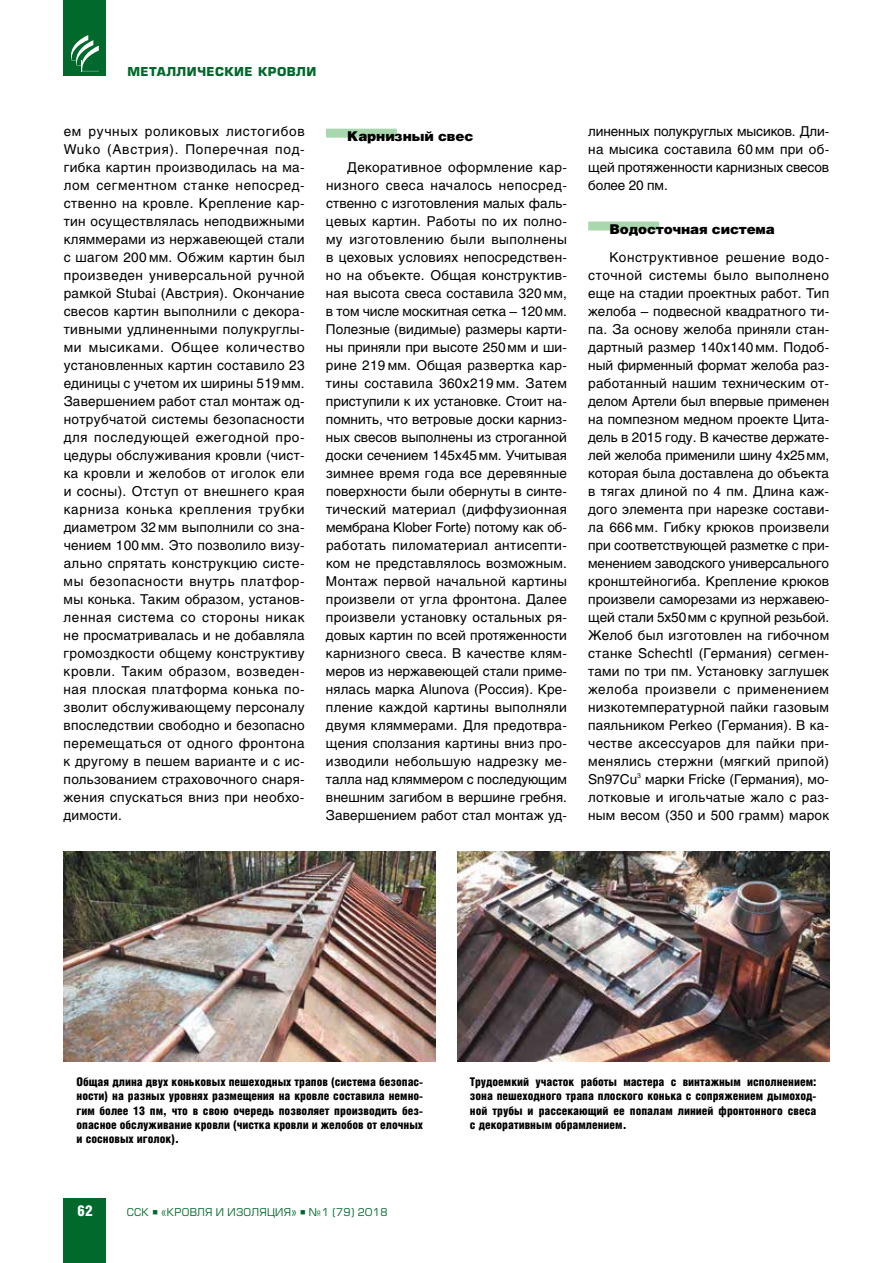
<style>
.page{position:relative;width:893px;height:1263px;background:#fff}
.page>*{position:absolute;margin:0;border:0;box-sizing:border-box;transform-origin:0 0}
.t1{font:900 15px "Helios Cond";color:#fff}
.t2{font:13.5px/18px "Helios";letter-spacing:.01em;color:#000;text-align:justify}
.t3{font:900 13.5px "Helios";letter-spacing:-.01em;color:#000}
.t4{font:900 12px/14.4px "Helios Cond";color:#000;text-align:justify}
.t5{font:700 12px "Europe";letter-spacing:.03em;color:#00692b}
.t6{font:10.5px "Europe";letter-spacing:.03em;color:#00692b}
</style>
<div class="page">
<div style="left:64px;top:1198px;width:42px;height:65px;background:#00692b"></div>
<div style="left:64px;top:0;width:42px;height:76px;background:#00692b"></div>
<svg style="left:71px;top:35px;width:28px;height:36px"></svg>
<div style="left:326px;top:129px;width:71px;height:9px;background:#a9d7ae"></div>
<div style="left:588px;top:221px;width:71px;height:9px;background:#a9d7ae"></div>
<img style="left:64px;top:852px;width:372px;height:209px">
<img style="left:457px;top:852px;width:372px;height:209px">
<p class="t5" style="left:128px;top:64px;width:190px">МЕТАЛЛИЧЕСКИЕ КРОВЛИ</p>
<p class="t2" style="left:64px;top:122px;width:243px">ем ручных роликовых листогибов Wuko (Австрия). Поперечная под&shy;гибка картин производилась на ма&shy;лом сегментном станке непосред&shy;ственно на кровле. Крепление кар&shy;тин осуществлялась неподвижными кляммерами из нержавеющей стали с шагом 200 мм. Обжим картин был произведен универсальной ручной рамкой Stubai (Австрия). Окончание свесов картин выполнили с декора&shy;тивными удлиненными полукруглы&shy;ми мысиками. Общее количество установленных картин составило 23 единицы с учетом их ширины 519 мм.<br>Завершением работ стал монтаж од&shy;нотрубчатой системы безопасности для последующей ежегодной про&shy;цедуры обслуживания кровли (чист&shy;ка кровли и желобов от иголок ели и сосны). Отступ от внешнего края карниза конька крепления трубки диаметром 32 мм выполнили со зна&shy;чением 100 мм. Это позволило визу&shy;ально спрятать конструкцию систе&shy;мы безопасности внутрь платфор&shy;мы конька. Таким образом, установ&shy;ленная система со стороны никак не просматривалась и не добавляла громоздкости общему конструктиву кровли. Таким образом, возведен&shy;ная плоская платформа конька по&shy;зволит обслуживающему персоналу впоследствии свободно и безопасно перемещаться от одного фронтона к другому в пешем варианте и с ис&shy;пользованием страховочного снаря&shy;жения спускаться вниз при необхо&shy;димости.</p>
<p class="t3" style="left:347px;top:127px;width:127px">Карнизный свес</p>
<p class="t2" style="left:326px;top:158px;width:243px;text-indent:21px">Декоративное оформление кар&shy;низного свеса началось непосред&shy;ственно с изготовления малых фаль&shy;цевых картин. Работы по их полно&shy;му изготовлению были выполнены в цеховых условиях непосредствен&shy;но на объекте. Общая конструктив&shy;ная высота свеса составила 320 мм, в том числе москитная сетка – 120мм.<br>Полезные (видимые) размеры карти&shy;ны приняли при высоте 250мм и ши&shy;рине 219 мм. Общая развертка кар&shy;тины составила 360х219 мм. Затем приступили к их установке. Стоит на&shy;помнить, что ветровые доски карниз&shy;ных свесов выполнены из строганной доски сечением 145х45мм. Учитывая зимнее время года все деревянные поверхности были обернуты в синте&shy;тический материал (диффузионная мембрана Klober Forte) потому как об&shy;работать пиломатериал антисепти&shy;ком не представлялось возможным.<br>Монтаж первой начальной картины произвели от угла фронтона. Далее произвели установку остальных ря&shy;довых картин по всей протяженности карнизного свеса. В качестве клям&shy;меров из нержавеющей стали приме&shy;нялась марка Alunova (Россия). Кре&shy;пление каждой картины выполняли двумя кляммерами. Для предотвра&shy;щения сползания картины вниз про&shy;изводили небольшую надрезку ме&shy;талла над кляммером с последующим внешним загибом в вершине гребня.<br>Завершением работ стал монтаж уд-</p>
<p class="t2" style="left:588px;top:122px;width:242px">линенных полукруглых мысиков. Дли&shy;на мысика составила 60 мм при об&shy;щей протяженности карнизных свесов более 20 пм.</p>
<p class="t3" style="left:609px;top:220px;width:167px">Водосточная система</p>
<p class="t2" style="left:588px;top:248px;width:243px;text-indent:21px">Конструктивное решение водо&shy;сточной системы было выполнено еще на стадии проектных работ. Тип желоба – подвесной квадратного ти&shy;па. За основу желоба приняли стан&shy;дартный размер 140х140 мм. Подоб&shy;ный фирменный формат желоба раз&shy;работанный нашим техническим от&shy;делом Артели был впервые применен на помпезном медном проекте Цита&shy;дель в 2015 году. В качестве держате&shy;лей желоба применили шину 4х25мм, которая была доставлена до объекта в тягах длиной по 4 пм. Длина каж&shy;дого элемента при нарезке состави&shy;ла 666 мм. Гибку крюков произвели при соответствующей разметке с при&shy;менением заводского универсального кронштейногиба. Крепление крюков произвели саморезами из нержавею&shy;щей стали 5х50мм с крупной резьбой.<br>Желоб был изготовлен на гибочном станке Sсhechtl (Германия) сегмен&shy;тами по три пм. Установку заглушек желоба произвели с применением низкотемпературной пайки газовым паяльником Perkeo (Германия). В ка&shy;честве аксессуаров для пайки при&shy;менялись стержни (мягкий припой)<br>Sn97Cu<sup>3</sup> марки Fricke (Германия), мо&shy;лотковые и игольчатые жало с раз&shy;ным весом (350 и 500 грамм) марок</p>
<p class="t4" style="left:77px;top:1074px;width:348px">Общая длина двух коньковых пешеходных трапов (система безопас&shy;ности) на разных уровнях размещения на кровле составила немно&shy;гим более 13 пм, что в свою очередь позволяет производить без&shy;опасное обслуживание кровли (чистка кровли и желобов от елочных и сосновых иголок).</p>
<p class="t4" style="left:470px;top:1074px;width:348px">Трудоемкий участок работы мастера с винтажным исполнением: зона пешеходного трапа плоского конька с сопряжением дымоход&shy;ной трубы и рассекающий ее попалам линией фронтонного свеса с декоративным обрамлением.</p>
<p class="t1" style="left:78px;top:1202px;width:17px">62</p>
<p class="t6" style="left:127px;top:1206px;width:262px">ССК ■ «Кровля и Изоляция» ■ №1 (79) 2018</p>
</div>
